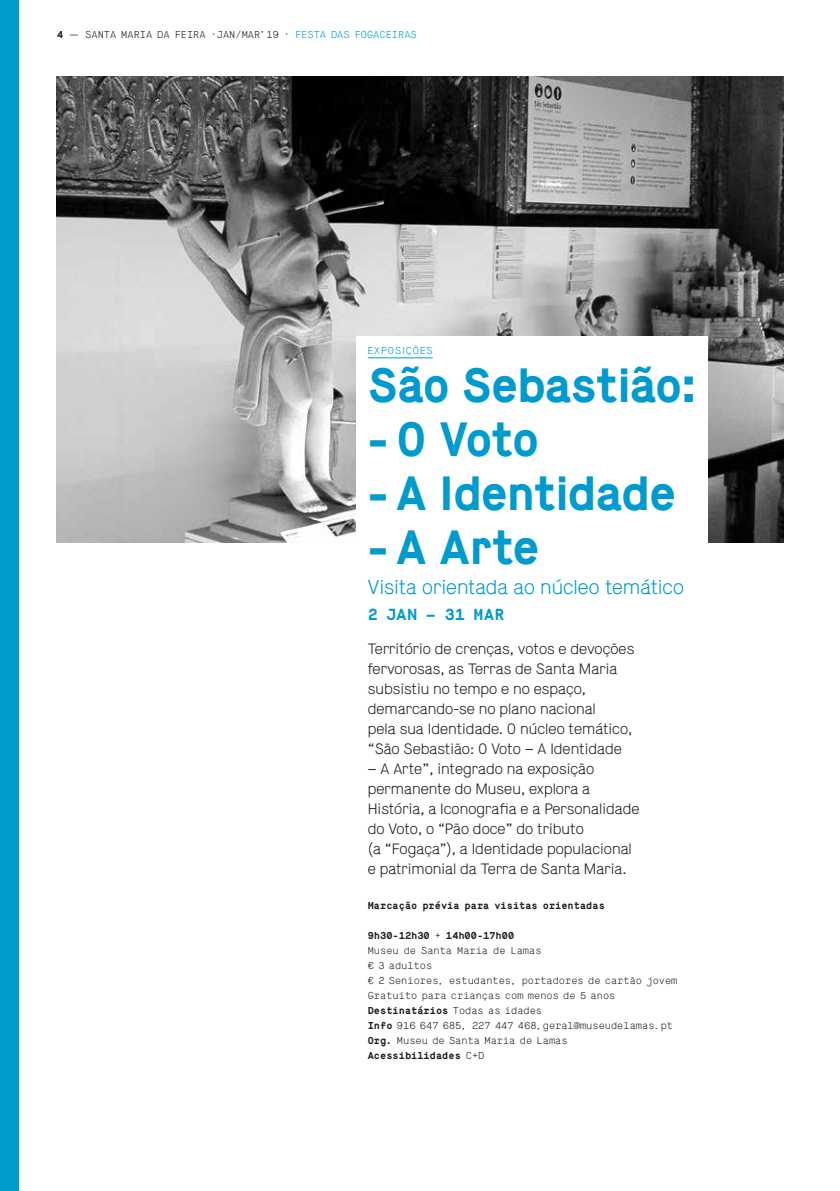
<style>
.page{position:relative;width:840px;height:1191px;background:#fff}
.page>*{position:absolute;margin:0;border:0;box-sizing:border-box;transform-origin:0 0}
.t1{font:700 48px "Maison";letter-spacing:-.015em;color:#009bce}
.t2{font:300 20px "Maison";letter-spacing:-.005em;color:#009bce}
.t3{font:700 16px "Maison Mono";letter-spacing:.02em;color:#009bce}
.t4{font:300 15px/20px "Maison";color:#231f20}
.t5{font:300 10px/15px "Maison Mono";color:#231f20}
.t6{font:700 10px "Maison Mono";color:#231f20}
.t7{font:300 10px "Maison";letter-spacing:.105em;color:#009bce}
.s1{font-weight:700}
.s2{color:#009bce}
</style>
<div class="page">
<div style="left:0;top:0;width:18px;height:1191px;background:#009bce"></div>
<img style="left:57px;top:77px;width:725px;height:466px">
<div style="left:356px;top:337px;width:352px;height:742px;background:#fff"></div>
<hr style="left:367px;top:357px;width:65px;height:1px;background:#009bce">
<p class="t5" style="left:57px;top:27px;width:361px"><span class="s1">4</span> — SANTA MARIA DA FEIRA ·JAN/MAR’19 · <span class="s2">FESTA DAS FOGACEIRAS</span></p>
<p class="t7" style="left:367px;top:345px;width:66px">EXPOSIÇÕES</p>
<h1 class="t1" style="left:367px;top:355px;width:330px">São Sebastião:</h1>
<h1 class="t1" style="left:367px;top:409px;width:172px">- O Voto</h1>
<h1 class="t1" style="left:367px;top:463px;width:309px">- A Identidade</h1>
<h1 class="t1" style="left:367px;top:517px;width:173px">- A Arte</h1>
<h2 class="t2" style="left:367px;top:576px;width:317px">Visita orientada ao núcleo temático</h2>
<p class="t3" style="left:367px;top:604px;width:138px">2 JAN – 31 MAR</p>
<p class="t4" style="left:367px;top:639px;width:268px">Território de crenças, votos e devoções fervorosas, as Terras de Santa Maria subsistiu no tempo e no espaço, demarcando‑se no plano nacional<br>pela sua Identidade. O núcleo temático, “São Sebastião: O Voto – A Identidade</p>
<p class="t4" style="left:367px;top:759px;width:273px">– A Arte”, integrado na exposição permanente do Museu, explora a História, a Iconografia e a Personalidade do Voto, o “Pão doce” do tributo<br>(a “Fogaça”), a Identidade populacional e patrimonial da Terra de Santa Maria.</p>
<p class="t6" style="left:367px;top:899px;width:238px">Marcação prévia para visitas orientadas</p>
<p class="t5" style="left:367px;top:928px;width:311px"><span class="s1">9h30‑12h30</span> + <span class="s1">14h00‑17h00<br></span>Museu de Santa Maria de Lamas<br>€ 3 adultos<br>€ 2 Seniores, estudantes, portadores de cartão jovem Gratuito para crianças com menos de 5 anos <span class="s1">Destinatários</span> Todas as idades<br><span class="s1">Info</span> 916 647 685, 227 447 468,geral@museudelamas.pt <span class="s1">Org.</span> Museu de Santa Maria de Lamas<br><span class="s1">Acessibilidades</span> C+D</p>
</div>
